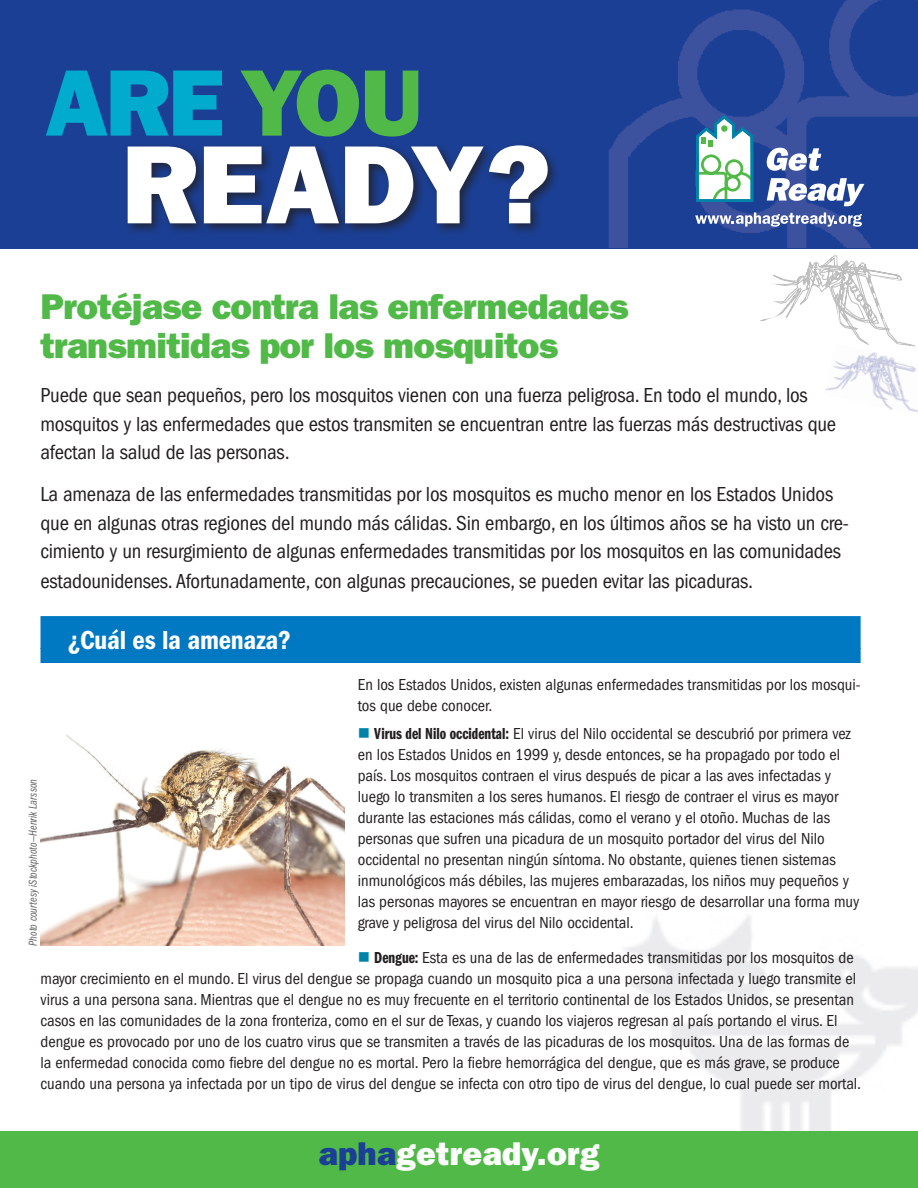
<style>
.page{position:relative;width:918px;height:1188px;background:#fff}
.page>*{position:absolute;margin:0;border:0;box-sizing:border-box;transform-origin:0 0}
.t1{font:800 111.9px "Franklin Gothic";color:#fff}
.t2{font:800 94.8px "Franklin Gothic";letter-spacing:-.02em;color:#00abcd}
.HEADLINE{font:800 36px/39px "Franklin Gothic";letter-spacing:-.02em;color:#51b948}
.subhead_rule{font:800 33px "Franklin Gothic";letter-spacing:.01em;color:#fff}
.subhead_rule-2{font:600 condensed 27px "Franklin Gothic";letter-spacing:-.01em;color:#fff}
.Intro_para{font:condensed 21px/29px "Franklin Gothic";letter-spacing:-.01em;color:#231f20}
.text_space_above{font:condensed 16.5px/21px "Franklin Gothic";color:#231f20}
.text{font:12px "Franklin Gothic Book Cmpr Ital";color:#656568}
.s1{color:#51b948}
.s2{color:#0083a9}
.s3{font-family:"Franklin Gothic Demi Cmpr";font-stretch:normal}
.s4{color:#1b3f94}
</style>
<div class="page">
<svg style="left:760px;top:255px;width:148px;height:89px"></svg>
<img style="left:825px;top:344px;width:93px;height:68px">
<div style="left:0;top:0;width:918px;height:248px;background:#1b3f94"></div>
<img style="left:609px;top:0;width:309px;height:247px">
<svg style="left:767px;top:178px;width:97px;height:28px"></svg>
<svg style="left:766px;top:148px;width:55px;height:23px"></svg>
<svg style="left:695px;top:213px;width:167px;height:14px"></svg>
<svg style="left:695px;top:115px;width:61px;height:88px"></svg>
<div style="left:123px;top:142px;width:436px;height:94px;background:#231f20;opacity:.75"></div>
<div style="left:40px;top:616px;width:821px;height:33px;background:#0079c2"></div>
<div style="left:40px;top:648px;width:821px;height:15px;background:#0079c2"></div>
<div style="left:0;top:1132px;width:918px;height:56px;background:#51b948"></div>
<img style="left:40px;top:735px;width:304px;height:210px">
<p class="t2" style="left:45px;top:47px;width:380px">ARE <span class="s1">YOU</span></p>
<p class="t1" style="left:122px;top:119px;width:431px">READY?</p>
<p class="HEADLINE" style="left:40px;top:287px;width:590px">Protéjase contra las enfermedades transmitidas por los mosquitos</p>
<p class="Intro_para" style="left:40px;top:381px;width:797px;line-height:28.5px">Puede que sean pequeños, pero los mosquitos vienen con una fuerza peligrosa. En todo el mundo, los mosquitos y las enfermedades que estos transmiten se encuentran entre las fuerzas más destructivas que afectan la salud de las personas.</p>
<p class="Intro_para" style="left:40px;top:480px;width:810px">La amenaza de las enfermedades transmitidas por los mosquitos es mucho menor en los Estados Unidos que en algunas otras regiones del mundo más cálidas. Sin embargo, en los últimos años se ha visto un cre&shy;cimiento y un resurgimiento de algunas enfermedades transmitidas por los mosquitos en las comunidades estadounidenses. Afortunadamente, con algunas precauciones, se pueden evitar las picaduras.</p>
<p class="subhead_rule-2" style="left:68px;top:625px;width:225px">¿Cuál es la amenaza?</p>
<p class="text_space_above" style="left:358px;top:675px;width:504px">En los Estados Unidos, existen algunas enfermedades transmitidas por los mosqui&shy;tos que debe conocer.</p>
<p class="text_space_above" style="left:358px;top:723px;width:503px"><span class="s2">■</span> <span class="s3">Virus del Nilo occidental:</span> El virus del Nilo occidental se descubrió por primera vez en los Estados Unidos en 1999 y, desde entonces, se ha propagado por todo el país. Los mosquitos contraen el virus después de picar a las aves infectadas y luego lo transmiten a los seres humanos. El riesgo de contraer el virus es mayor durante las estaciones más cálidas, como el verano y el otoño. Muchas de las personas que sufren una picadura de un mosquito portador del virus del Nilo occidental no presentan ningún síntoma. No obstante, quienes tienen sistemas inmunológicos más débiles, las mujeres embarazadas, los niños muy pequeños y las personas mayores se encuentran en mayor riesgo de desarrollar una forma muy grave y peligrosa del virus del Nilo occidental.</p>
<p class="text_space_above" style="left:40px;top:947px;width:822px;text-indent:317px"><span class="s2">■</span> <span class="s3">Dengue:</span> Esta es una de las de enfermedades transmitidas por los mosquitos de mayor crecimiento en el mundo. El virus del dengue se propaga cuando un mosquito pica a una persona infectada y luego transmite el virus a una persona sana. Mientras que el dengue no es muy frecuente en el territorio continental de los Estados Unidos, se presentan casos en las comunidades de la zona fronteriza, como en el sur de Texas, y cuando los viajeros regresan al país portando el virus. El dengue es provocado por uno de los cuatro virus que se transmiten a través de las picaduras de los mosquitos. Una de las formas de la enfermedad conocida como fiebre del dengue no es mortal. Pero la fiebre hemorrágica del dengue, que es más grave, se produce cuando una persona ya infectada por un tipo de virus del dengue se infecta con otro tipo de virus del dengue, lo cual puede ser mortal.</p>
<p class="text" style="left:26px;top:946px;width:168px;rotate:-90deg">Photo courtesy iStockphoto—Henrik Larsson</p>
<p class="subhead_rule" style="left:319px;top:1134px;width:282px"><span class="s4">apha</span>getready.org</p>
</div>
